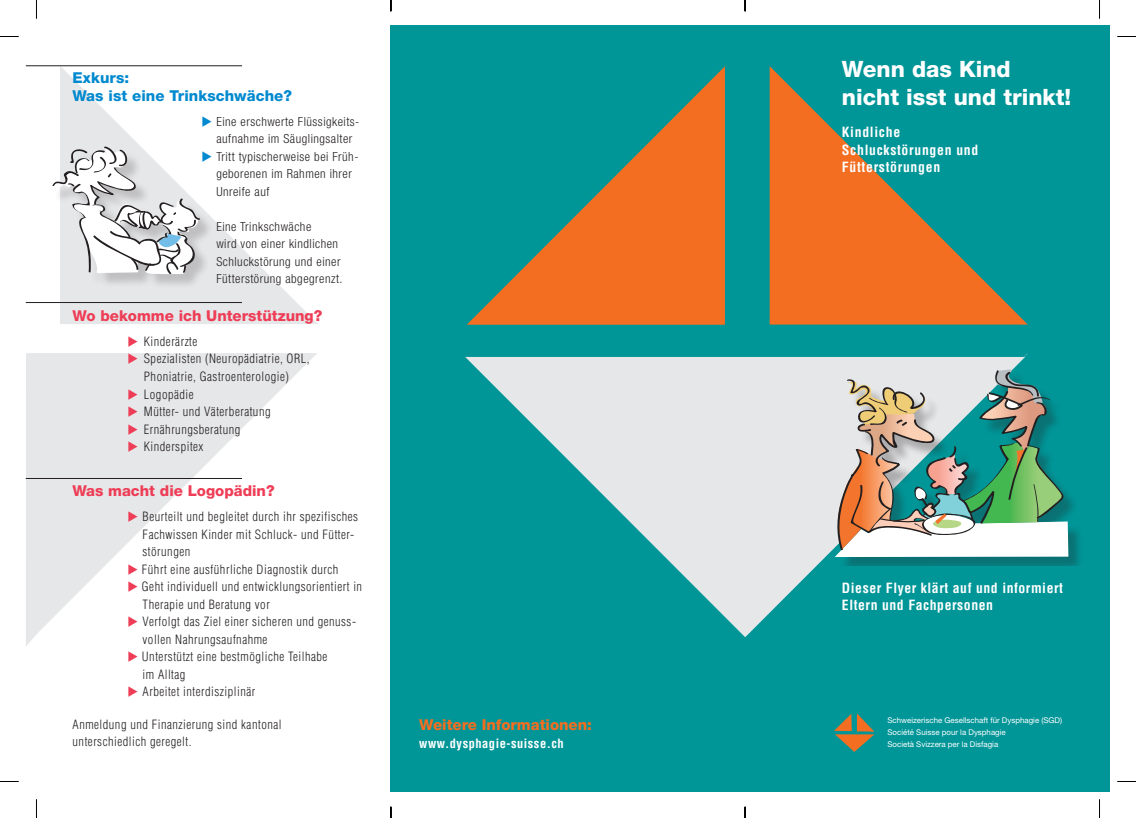
<style>
.page{position:relative;width:1136px;height:818px;background:#fff}
.page>*{position:absolute;margin:0;border:0;box-sizing:border-box;transform-origin:0 0}
.t1{font:800 22.5px/27.5px "Helvetica Neue";color:#fff}
.t2{font:800 15px "Helvetica Neue";color:#ee3d56}
.t3{font:800 15px/17.5px "Helvetica Neue";letter-spacing:.005em;color:#0089cf}
.t4{font:800 15px "Helvetica Neue";color:#f36e21}
.t5{font:700 condensed 13.75px/17.5px "Helvetica";letter-spacing:.04em;color:#fff}
.t6{font:300 condensed 12.5px/17.5px "Helvetica";letter-spacing:.04em;color:#231f20}
.t7{font:300 condensed 12.5px/17.5px "Helvetica Neue";letter-spacing:.04em;color:#231f20}
.t8{font:700 condensed 12.5px "Helvetica";letter-spacing:.04em;color:#fff}
.t9{font:7.88px/11.9px "Helvetica Neue";color:#fff}
.s1{color:#0089cf}
.s2{color:#ee3d56}
</style>
<div class="page">
<div style="left:391px;top:26px;width:719px;height:765px;background:#009597"></div>
<svg style="left:465px;top:357px;width:285px;height:279px;fill:#e6e7e9"></svg>
<svg style="left:60px;top:66px;width:258px;height:258px"></svg>
<svg style="left:26px;top:353px;width:291px;height:293px;fill:#e8e9ea"></svg>
<svg style="left:770px;top:66px;width:257px;height:258px"></svg>
<svg style="left:747px;top:356px;width:280px;height:277px;fill:#e6e7e9"></svg>
<svg style="left:467px;top:66px;width:258px;height:258px"></svg>
<div style="left:829px;top:352px;width:255px;height:213px;background:#231f20;opacity:.3"></div>
<svg style="left:834px;top:369px;width:234px;height:187px"></svg>
<svg style="left:834px;top:713px;width:40px;height:38px"></svg>
<div style="left:54px;top:149px;width:161px;height:140px;background:#231f20;opacity:.2"></div>
<svg style="left:52px;top:146px;width:148px;height:128px"></svg>
<hr style="left:26px;top:65px;width:216px;height:1px;background:#231f20">
<hr style="left:26px;top:302px;width:216px;height:1px;background:#231f20">
<hr style="left:26px;top:478px;width:216px;height:1px;background:#231f20">
<svg style="left:0;top:36px;width:19px;height:1px"></svg>
<svg style="left:1117px;top:36px;width:19px;height:1px"></svg>
<svg style="left:36px;top:0;width:1px;height:19px"></svg>
<svg style="left:36px;top:799px;width:1px;height:18px"></svg>
<svg style="left:1099px;top:0;width:1px;height:19px"></svg>
<svg style="left:1099px;top:799px;width:1px;height:18px"></svg>
<svg style="left:390px;top:0;width:2px;height:11px"></svg>
<svg style="left:390px;top:806px;width:2px;height:11px"></svg>
<svg style="left:744px;top:0;width:2px;height:11px"></svg>
<svg style="left:744px;top:806px;width:2px;height:11px"></svg>
<svg style="left:212px;top:126px;width:13px;height:1px"></svg>
<svg style="left:212px;top:161px;width:13px;height:1px"></svg>
<svg style="left:139px;top:363px;width:12px;height:1px"></svg>
<p class="t3" style="left:73px;top:69px;width:221px">Exkurs:<br>Was ist eine Trinkschwäche?</p>
<p class="t7" style="left:216px;top:112px;width:145px;text-indent:-15px"><span class="s1">◆</span> Eine erschwerte Flüssigkeits&shy;aufnahme im Säuglingsalter</p>
<p class="t7" style="left:216px;top:147px;width:144px;text-indent:-15px"><span class="s1">◆</span> Tritt typischerweise bei Früh&shy;geborenen im Rahmen ihrer<br>Unreife auf</p>
<p class="t7" style="left:216px;top:217px;width:128px">Eine Trinkschwäche<br>wird von einer kindlichen<br>Schluckstörung und einer<br>Fütterstörung abgegrenzt.</p>
<p class="t2" style="left:73px;top:306px;width:251px">Wo bekomme ich Unterstützung?</p>
<p class="t6" style="left:128px;top:332px;width:71px"><span class="s2">◆</span> Kinderärzte</p>
<p class="t6" style="left:128px;top:350px;width:184px;text-align:center"><span class="s2">◆</span> Spezialisten (Neuropädiatrie, ORL,<br>Phoniatrie, Gastroenterologie)</p>
<p class="t6" style="left:128px;top:385px;width:68px"><span class="s2">◆</span> Logopädie</p>
<p class="t6" style="left:128px;top:402px;width:145px"><span class="s2">◆</span> Mütter- und Väterberatung</p>
<p class="t6" style="left:128px;top:420px;width:114px"><span class="s2">◆</span> Ernährungsberatung</p>
<p class="t6" style="left:128px;top:437px;width:77px"><span class="s2">◆</span> Kinderspitex</p>
<p class="t2" style="left:73px;top:481px;width:204px">Was macht die Logopädin?</p>
<p class="t6" style="left:143px;top:507px;width:217px;text-indent:-15px"><span class="s2">◆</span> Beurteilt und begleitet durch ihr spezifisches<br>Fachwissen Kinder mit Schluck- und Fütter&shy;störungen</p>
<p class="t6" style="left:128px;top:560px;width:212px"><span class="s2">◆</span> Führt eine ausführliche Diagnostik durch</p>
<p class="t6" style="left:143px;top:577px;width:221px;text-indent:-15px"><span class="s2">◆</span> Geht individuell und entwicklungsorientiert in<br>Therapie und Beratung vor</p>
<p class="t6" style="left:143px;top:612px;width:215px;text-indent:-15px"><span class="s2">◆</span> Verfolgt das Ziel einer sicheren und genuss&shy;vollen Nahrungsaufnahme</p>
<p class="t6" style="left:143px;top:647px;width:186px;text-indent:-15px"><span class="s2">◆</span> Unterstützt eine bestmögliche Teilhabe im Alltag</p>
<p class="t6" style="left:128px;top:682px;width:129px"><span class="s2">◆</span> Arbeitet interdisziplinär</p>
<p class="t6" style="left:73px;top:715px;width:210px">Anmeldung und Finanzierung sind kantonal unterschiedlich geregelt.</p>
<p class="t4" style="left:419px;top:715px;width:174px">Weitere Informationen:</p>
<p class="t8" style="left:419px;top:735px;width:146px">www.dysphagie-suisse.ch</p>
<h1 class="t1" style="left:842px;top:55px;width:231px">Wenn das Kind nicht isst und trinkt!</h1>
<p class="t5" style="left:842px;top:123px;width:138px">Kindliche<br>Schluckstörungen und<br>Fütterstörungen</p>
<p class="t5" style="left:842px;top:578px;width:223px">Dieser Flyer klärt auf und informiert<br>Eltern und Fachpersonen</p>
<p class="t9" style="left:887px;top:714px;width:176px">Schweizerische Gesellschaft für Dysphagie (SGD)<br>Société Suisse pour la Dysphagie<br>Società Svizzera per la Disfagia</p>
</div>
